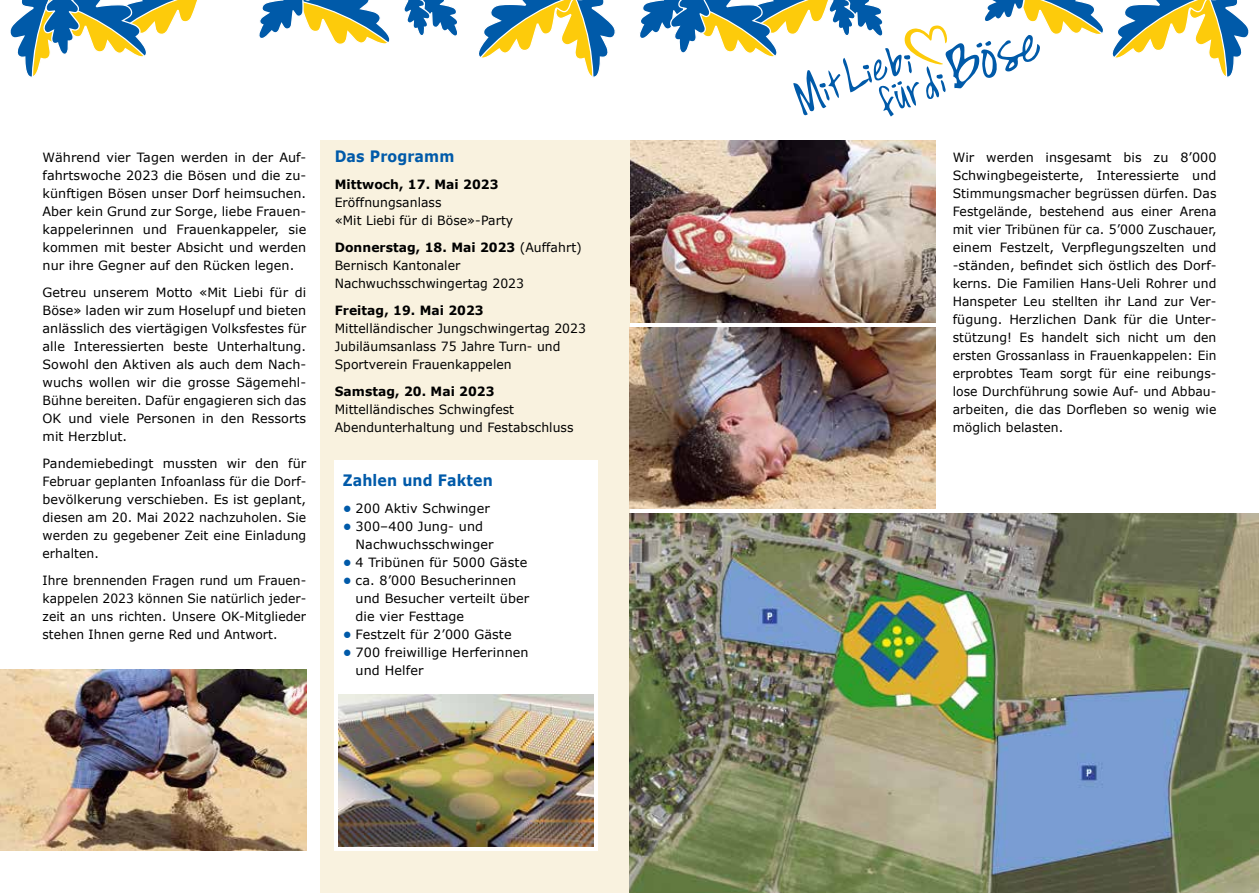
<style>
.page{position:relative;width:1259px;height:893px;background:#fff}
.page>*{position:absolute;margin:0;border:0;box-sizing:border-box;transform-origin:0 0}
.t1{font:700 15.75px "Verdana";letter-spacing:.01em;color:#005aa9;scale:.9 1}
.t2{font:12.75px/18px "Verdana";letter-spacing:.005em;color:#000}
.t3{font:12.75px/18px "Verdana";letter-spacing:.005em;color:#000;text-align:justify;scale:.96 1}
.t4{font:700 12.75px "Verdana";letter-spacing:.005em;color:#000}
.s1{font-weight:700}
.s2{font-weight:700;color:#005aa9}
</style>
<div class="page">
<img style="left:629px;top:141px;width:306px;height:181px">
<svg style="left:479px;top:0;width:137px;height:77px"></svg>
<svg style="left:10px;top:0;width:187px;height:77px"></svg>
<svg style="left:640px;top:0;width:609px;height:117px"></svg>
<svg style="left:259px;top:0;width:198px;height:44px"></svg>
<div style="left:320px;top:141px;width:309px;height:752px;background:#f9f2df"></div>
<div style="left:334px;top:460px;width:264px;height:390px;background:#fff"></div>
<img style="left:629px;top:513px;width:630px;height:380px">
<img style="left:338px;top:695px;width:256px;height:151px">
<img style="left:629px;top:327px;width:306px;height:181px">
<img style="left:0;top:669px;width:306px;height:181px">
<p class="t2" style="left:43px;top:148px;width:265px;text-align:justify">Während vier Tagen werden in der Auf&shy;fahrtswoche 2023 die Bösen und die zu&shy;künftigen Bösen unser Dorf heimsuchen.<br>Aber kein Grund zur Sorge, liebe Frauen&shy;kappelerinnen und Frauenkappeler, sie kommen mit bester Absicht und werden nur ihre Gegner auf den Rücken legen.</p>
<p class="t2" style="left:43px;top:283px;width:265px;text-align:justify">Getreu unserem Motto «Mit Liebi für di Böse» laden wir zum Hoselupf und bieten anlässlich des viertägigen Volksfestes für alle Interessierten beste Unterhaltung.<br>Sowohl den Aktiven als auch dem Nach&shy;wuchs wollen wir die grosse Sägemehl-Bühne bereiten. Dafür engagieren sich das OK und viele Personen in den Ressorts mit Herzblut.</p>
<p class="t2" style="left:43px;top:454px;width:265px;text-align:justify">Pandemiebedingt mussten wir den für Februar geplanten Infoanlass für die Dorf&shy;bevölkerung verschieben. Es ist geplant, diesen am 20. Mai 2022 nachzuholen. Sie werden zu gegebener Zeit eine Einladung erhalten.</p>
<p class="t3" style="left:43px;top:571px;width:276px">Ihre brennenden Fragen rund um Frauen&shy;kappelen 2023 können Sie natürlich jeder&shy;zeit an uns richten. Unsere OK-Mitglieder stehen Ihnen gerne Red und Antwort.</p>
<p class="t1" style="left:335px;top:145px;width:134px">Das Programm</p>
<p class="t4" style="left:335px;top:175px;width:165px">Mittwoch, 17. Mai 2023</p>
<p class="t2" style="left:335px;top:193px;width:180px">Eröffnungsanlass<br>«Mit Liebi für di Böse»-Party</p>
<p class="t2" style="left:335px;top:238px;width:249px"><span class="s1">Donnerstag, 18. Mai 2023</span> (Auffahrt)<br>Bernisch Kantonaler<br>Nachwuchsschwingertag 2023</p>
<p class="t4" style="left:335px;top:301px;width:151px">Freitag, 19. Mai 2023</p>
<p class="t2" style="left:335px;top:319px;width:253px">Mittelländischer Jungschwingertag 2023<br>Jubiläumsanlass 75 Jahre Turn- und<br>Sportverein Frauenkappelen</p>
<p class="t4" style="left:335px;top:382px;width:161px">Samstag, 20. Mai 2023</p>
<p class="t2" style="left:335px;top:400px;width:240px">Mittelländisches Schwingfest<br>Abendunterhaltung und Festabschluss</p>
<p class="t1" style="left:343px;top:469px;width:168px">Zahlen und Fakten</p>
<p class="t2" style="left:343px;top:499px;width:149px"><span class="s2">•</span> 200 Aktiv Schwinger</p>
<p class="t2" style="left:355px;top:517px;width:140px;text-indent:-13px"><span class="s2">•</span> 300–400 Jung- und<br>Nachwuchsschwinger</p>
<p class="t2" style="left:343px;top:553px;width:186px"><span class="s2">•</span> 4 Tribünen für 5000 Gäste</p>
<p class="t2" style="left:355px;top:571px;width:175px;text-indent:-13px"><span class="s2">•</span> ca. 8’000 Besucherinnen und Besucher verteilt über die vier Festtage</p>
<p class="t2" style="left:343px;top:625px;width:170px"><span class="s2">•</span> Festzelt für 2’000 Gäste</p>
<p class="t2" style="left:355px;top:643px;width:175px;text-indent:-13px"><span class="s2">•</span> 700 freiwillige Herferinnen und Helfer</p>
<p class="t2" style="left:952px;top:148px;width:265px;text-align:justify">Wir werden insgesamt bis zu 8’000<br>Schwingbegeisterte, Interessierte und Stimmungsmacher begrüssen dürfen. Das Festgelände, bestehend aus einer Arena mit vier Tribünen für ca. 5’000 Zuschauer, einem Festzelt, Verpflegungszelten und -ständen, befindet sich östlich des Dorf&shy;kerns. Die Familien Hans-Ueli Rohrer und Hanspeter Leu stellten ihr Land zur Ver&shy;fügung. Herzlichen Dank für die Unter&shy;stützung! Es handelt sich nicht um den ersten Grossanlass in Frauenkappelen: Ein erprobtes Team sorgt für eine reibungs&shy;lose Durchführung sowie Auf- und Abbau&shy;arbeiten, die das Dorfleben so wenig wie möglich belasten.</p>
</div>
